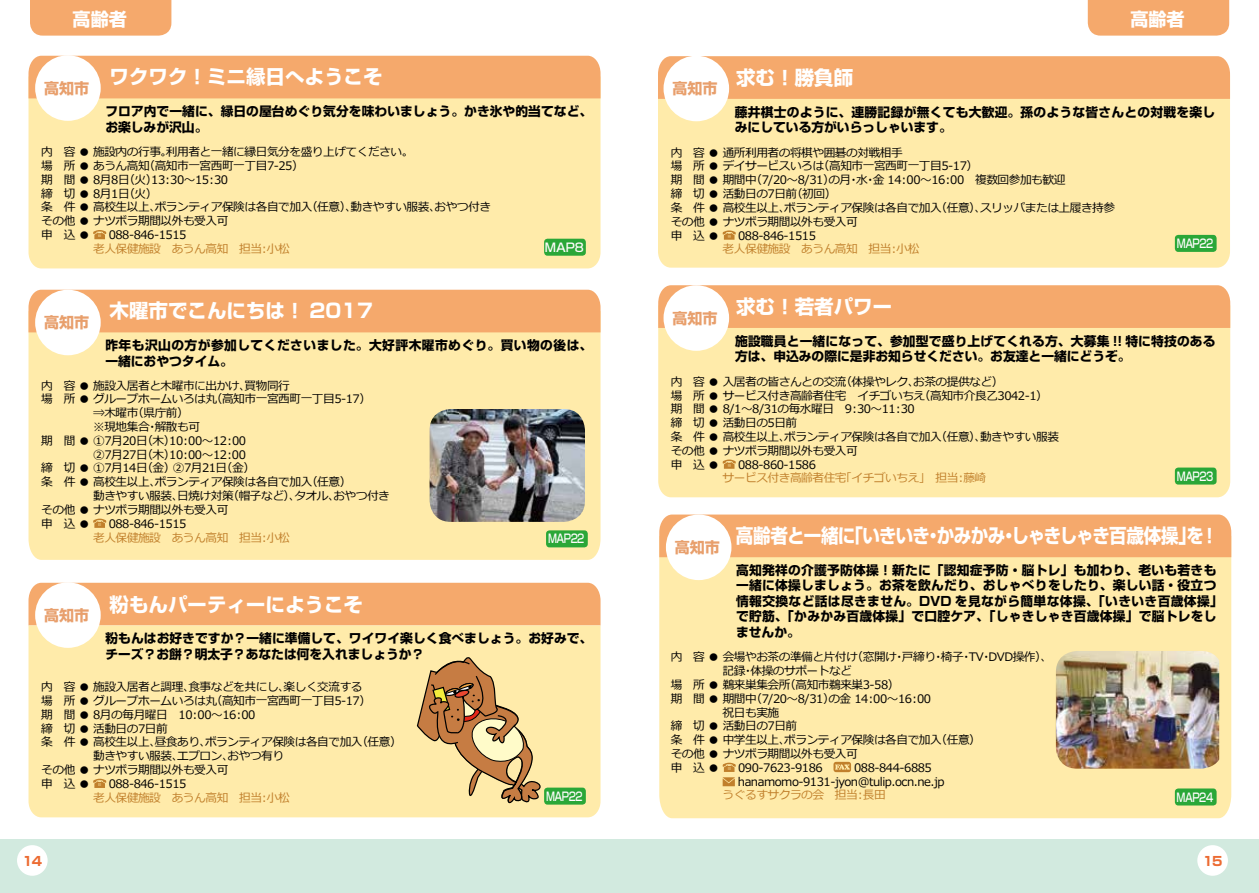
<style>
.page{position:relative;width:1259px;height:893px;background:#fff}
.page>*{position:absolute;margin:0;border:0;box-sizing:border-box;transform-origin:0 0}
.t1{font:700 19.5px "Shin Go";color:#fff}
.t2{font:700 19.5px "Shin Go";letter-spacing:-.04em;color:#fff;scale:.9 1}
.t3{font:700 18px "Shin Go";color:#fff}
.t4{font:700 15px "Shin Go";color:#e89f6c}
.t5{font:700 12.75px/15.5px "Shin Go";letter-spacing:.02em;color:#000}
.t6{font:700 12.75px "Shin Go";color:#ec6b32}
.t7{font:500 12px "Shin Go";letter-spacing:-.055em;color:#fffcfc;scale:.8 1}
.t8{font:500 12px "Shin Go";letter-spacing:-.055em;color:#fffcfc}
.t9{font:11.7px/13.8px "Meiryo";letter-spacing:-.04em;color:#000}
.t10{font:11.7px "Meiryo";letter-spacing:-.04em;color:#c1802c}
</style>
<div class="page">
<div style="left:629px;top:839px;width:630px;height:54px;background:#d2eadf"></div>
<div style="left:0;top:839px;width:629px;height:54px;background:#d2eadf"></div>
<div style="left:17px;top:845px;width:31px;height:31px;background:#fff;border-radius:50%"></div>
<div style="left:1197px;top:845px;width:31px;height:31px;background:#fff;border-radius:50%"></div>
<div style="left:659px;top:557px;width:572px;height:261px;background:#ffebaa"></div>
<div style="left:658px;top:328px;width:572px;height:169px;background:#ffebaa"></div>
<div style="left:658px;top:99px;width:572px;height:169px;background:#ffebaa"></div>
<div style="left:28px;top:311px;width:572px;height:249px;background:#ffebaa"></div>
<div style="left:28px;top:77px;width:572px;height:191px;background:#ffebaa"></div>
<div style="left:29px;top:56px;width:571px;height:42px;background:#f5a96c"></div>
<svg style="left:93px;top:230px;width:13px;height:9px"></svg>
<div style="left:35px;top:55px;width:66px;height:66px;background:#fff;border-radius:50%"></div>
<div style="left:544px;top:239px;width:42px;height:17px;background:#2aa738;border-radius:3px"></div>
<div style="left:29px;top:290px;width:571px;height:42px;background:#f5a96c"></div>
<svg style="left:93px;top:519px;width:13px;height:9px"></svg>
<div style="left:35px;top:290px;width:66px;height:65px;background:#fff;border-radius:50%"></div>
<div style="left:546px;top:530px;width:42px;height:17px;background:#2aa738;border-radius:3px"></div>
<div style="left:29px;top:583px;width:571px;height:42px;background:#f5a96c"></div>
<div style="left:28px;top:625px;width:572px;height:192px;background:#ffebaa"></div>
<svg style="left:93px;top:779px;width:13px;height:9px"></svg>
<div style="left:35px;top:582px;width:66px;height:66px;background:#fff;border-radius:50%"></div>
<div style="left:544px;top:788px;width:42px;height:17px;background:#2aa738;border-radius:3px"></div>
<img style="left:429px;top:409px;width:156px;height:113px">
<div style="left:30px;top:0;width:141px;height:36px;background:#f5a96c"></div>
<div style="left:658px;top:56px;width:572px;height:43px;background:#f5a96c"></div>
<svg style="left:722px;top:230px;width:13px;height:10px"></svg>
<div style="left:663px;top:56px;width:66px;height:65px;background:#fff;border-radius:50%"></div>
<div style="left:1174px;top:235px;width:42px;height:17px;background:#2aa738;border-radius:3px"></div>
<div style="left:658px;top:285px;width:572px;height:43px;background:#f5a96c"></div>
<svg style="left:722px;top:459px;width:13px;height:10px"></svg>
<div style="left:663px;top:285px;width:66px;height:66px;background:#fff;border-radius:50%"></div>
<div style="left:1174px;top:468px;width:42px;height:17px;background:#2aa738;border-radius:3px"></div>
<div style="left:659px;top:515px;width:572px;height:42px;background:#f5a96c"></div>
<svg style="left:833px;top:762px;width:18px;height:10px"></svg>
<svg style="left:722px;top:763px;width:13px;height:23px"></svg>
<div style="left:666px;top:515px;width:65px;height:65px;background:#fff;border-radius:50%"></div>
<div style="left:1174px;top:788px;width:42px;height:17px;background:#2aa738;border-radius:3px"></div>
<img style="left:1056px;top:651px;width:163px;height:118px">
<div style="left:1087px;top:0;width:142px;height:36px;background:#f5a96c"></div>
<svg style="left:416px;top:654px;width:128px;height:152px"></svg>
<h2 class="t3" style="left:73px;top:7px;width:56px">高齢者</h2>
<h2 class="t3" style="left:1130px;top:7px;width:56px">高齢者</h2>
<p class="t4" style="left:44px;top:78px;width:46px">高知市</p>
<h1 class="t1" style="left:109px;top:64px;width:274px">ワクワク！ミニ縁日へようこそ</h1>
<p class="t4" style="left:672px;top:78px;width:46px">高知市</p>
<h1 class="t1" style="left:736px;top:64px;width:119px">求む！勝負師</h1>
<p class="t5" style="left:105px;top:103px;width:488px">フロア内で一緒に、縁日の屋台めぐり気分を味わいましょう。かき氷や的当てなど、お楽しみが沢山。</p>
<p class="t5" style="left:735px;top:103px;width:482px">藤井棋士のように、連勝記録が無くても大歓迎。孫のような皆さんとの対戦を楽しみにしている方がいらっしゃいます。</p>
<p class="t9" style="left:41px;top:146px;width:451px">内　容 ● 施設内の行事。利用者と一緒に縁日気分を盛り上げてください。<br>場　所 ● あうん高知（高知市一宮西町一丁目7-25）<br>期　間 ● 8月8日（火）13：30～15：30<br>締　切 ● 8月1日（火）<br>条　件 ● 高校生以上、ボランティア保険は各自で加入（任意）、動きやすい服装、おやつ付きその他 ● ナツボラ期間以外も受入可<br>申　込 ●</p>
<p class="t9" style="left:109px;top:229px;width:79px">088-846-1515</p>
<p class="t10" style="left:93px;top:240px;width:209px">老人保健施設　あうん高知　担当：小松　</p>
<p class="t8" style="left:545px;top:239px;width:41px">MAP8</p>
<p class="t9" style="left:671px;top:146px;width:446px">内　容 ● 通所利用者の将棋や囲碁の対戦相手<br>場　所 ● デイサービスいろは（高知市一宮西町一丁目5-17）<br>期　間 ● 期間中（7/20～8/31）の月・水・金 14：00～16：00　複数回参加も歓迎<br>締　切 ● 活動日の7日前（初回）<br>条　件 ● 高校生以上、ボランティア保険は各自で加入（任意）、スリッパまたは上履き持参その他 ● ナツボラ期間以外も受入可<br>申　込 ●</p>
<p class="t9" style="left:738px;top:229px;width:79px">088-846-1515</p>
<p class="t10" style="left:722px;top:241px;width:198px">老人保健施設　あうん高知　担当：小松</p>
<p class="t7" style="left:1176px;top:236px;width:47px">MAP22</p>
<p class="t4" style="left:44px;top:312px;width:46px">高知市</p>
<h1 class="t1" style="left:109px;top:298px;width:265px">木曜市でこんにちは！ 2017</h1>
<p class="t4" style="left:672px;top:308px;width:46px">高知市</p>
<h1 class="t1" style="left:736px;top:294px;width:158px">求む！若者パワー</h1>
<p class="t5" style="left:105px;top:337px;width:488px">昨年も沢山の方が参加してくださいました。大好評木曜市めぐり。買い物の後は、一緒におやつタイム。</p>
<p class="t5" style="left:735px;top:332px;width:482px">施設職員と一緒になって、参加型で盛り上げてくれる方、大募集 !! 特に特技のある方は、申込みの際に是非お知らせください。お友達と一緒にどうぞ。</p>
<p class="t9" style="left:41px;top:379px;width:250px">内　容 ● 施設入居者と木曜市に出かけ、買物同行</p>
<p class="t9" style="left:41px;top:393px;width:331px">場　所 ● グループホームいろは丸（高知市一宮西町一丁目5-17）</p>
<p class="t9" style="left:93px;top:407px;width:97px">⇒木曜市（県庁前）</p>
<p class="t9" style="left:93px;top:420px;width:108px">※現地集合・解散も可</p>
<p class="t9" style="left:41px;top:434px;width:206px">期　間 ● ①7月20日（木）10：00～12：00</p>
<p class="t9" style="left:93px;top:448px;width:154px">②7月27日（木）10：00～12：00</p>
<p class="t9" style="left:41px;top:462px;width:215px">締　切 ● ①7月14日（金）②7月21日（金）</p>
<p class="t9" style="left:41px;top:476px;width:312px">条　件 ● 高校生以上、ボランティア保険は各自で加入（任意）</p>
<p class="t9" style="left:93px;top:490px;width:298px">動きやすい服装、日焼け対策（帽子など）、タオル、おやつ付き</p>
<p class="t9" style="left:41px;top:503px;width:189px">その他 ● ナツボラ期間以外も受入可</p>
<p class="t9" style="left:41px;top:517px;width:50px">申　込 ●</p>
<p class="t9" style="left:109px;top:517px;width:79px">088-846-1515</p>
<p class="t10" style="left:93px;top:529px;width:209px">老人保健施設　あうん高知　担当：小松　</p>
<p class="t7" style="left:548px;top:531px;width:47px">MAP22</p>
<p class="t9" style="left:671px;top:375px;width:390px">内　容 ● 入居者の皆さんとの交流（体操やレク、お茶の提供など）<br>場　所 ● サービス付き高齢者住宅　イチゴいちえ（高知市介良乙3042-1）期　間 ● 8/1～8/31の毎水曜日　9：30～11：30<br>締　切 ● 活動日の5日前<br>条　件 ● 高校生以上、ボランティア保険は各自で加入（任意）、動きやすい服装その他 ● ナツボラ期間以外も受入可<br>申　込 ●</p>
<p class="t9" style="left:738px;top:458px;width:79px">088-860-1586</p>
<p class="t10" style="left:722px;top:470px;width:265px">サービス付き高齢者住宅「イチゴいちえ」　担当：藤崎</p>
<p class="t7" style="left:1176px;top:468px;width:47px">MAP23</p>
<p class="t4" style="left:675px;top:537px;width:46px">高知市</p>
<h1 class="t2" style="left:736px;top:523px;width:537px">高齢者と一緒に「いきいき・かみかみ・しゃきしゃき百歳体操」を！</h1>
<p class="t4" style="left:44px;top:605px;width:46px">高知市</p>
<h1 class="t1" style="left:109px;top:591px;width:255px">粉もんパーティーにようこそ</h1>
<p class="t5" style="left:105px;top:630px;width:488px">粉もんはお好きですか？一緒に準備して、ワイワイ楽しく食べましょう。お好みで、チーズ？お餅？明太子？あなたは何を入れましょうか？</p>
<p class="t9" style="left:41px;top:680px;width:323px">内　容 ● 施設入居者と調理、食事などを共にし、楽しく交流する</p>
<p class="t9" style="left:41px;top:694px;width:331px">場　所 ● グループホームいろは丸（高知市一宮西町一丁目5-17）</p>
<p class="t9" style="left:41px;top:708px;width:216px">期　間 ● 8月の毎月曜日　10：00～16：00</p>
<p class="t9" style="left:41px;top:722px;width:128px">締　切 ● 活動日の7日前</p>
<p class="t9" style="left:41px;top:736px;width:362px">条　件 ● 高校生以上、昼食あり、ボランティア保険は各自で加入（任意）</p>
<p class="t9" style="left:93px;top:750px;width:192px">動きやすい服装、エプロン、おやつ有り</p>
<p class="t9" style="left:41px;top:763px;width:189px">その他 ● ナツボラ期間以外も受入可</p>
<p class="t9" style="left:41px;top:777px;width:50px">申　込 ●</p>
<p class="t9" style="left:109px;top:777px;width:79px">088-846-1515</p>
<p class="t10" style="left:93px;top:789px;width:209px">老人保健施設　あうん高知　担当：小松　</p>
<p class="t7" style="left:546px;top:788px;width:47px">MAP22</p>
<p class="t5" style="left:736px;top:562px;width:488px">高知発祥の介護予防体操！新たに「認知症予防・脳トレ」も加わり、老いも若きも一緒に体操しましょう。お茶を飲んだり、おしゃべりをしたり、楽しい話・役立つ情報交換など話は尽きません。DVD を見ながら簡単な体操、「いきいき百歳体操」で貯筋、「かみかみ百歳体操」で口腔ケア、「しゃきしゃき百歳体操」で脳トレをしませんか。</p>
<p class="t9" style="left:671px;top:651px;width:383px">内　容 ● 会場やお茶の準備と片付け（窓開け・戸締り・椅子・TV・DVD操作）、</p>
<p class="t9" style="left:722px;top:664px;width:131px">記録・体操のサポートなど</p>
<p class="t9" style="left:671px;top:678px;width:230px">場　所 ● 鵜来巣集会所（高知市鵜来巣3-58）</p>
<p class="t9" style="left:671px;top:692px;width:273px">期　間 ● 期間中（7/20～8/31）の金 14：00～16：00　</p>
<p class="t9" style="left:722px;top:706px;width:58px">祝日も実施</p>
<p class="t9" style="left:671px;top:720px;width:128px">締　切 ● 活動日の7日前</p>
<p class="t9" style="left:671px;top:734px;width:312px">条　件 ● 中学生以上、ボランティア保険は各自で加入（任意）</p>
<p class="t9" style="left:671px;top:747px;width:189px">その他 ● ナツボラ期間以外も受入可</p>
<p class="t9" style="left:671px;top:761px;width:50px">申　込 ●</p>
<p class="t9" style="left:738px;top:761px;width:97px">090-7623-9186　</p>
<p class="t9" style="left:738px;top:761px;width:208px;text-indent:116px">088-844-6885 hanamomo-9131-jyon@tulip.ocn.ne.jp</p>
<p class="t10" style="left:722px;top:787px;width:164px">うぐるすサクラの会　担当：長田</p>
<p class="t7" style="left:1176px;top:789px;width:47px">MAP24</p>
<p class="t6" style="left:23px;top:852px;width:21px">14</p>
<p class="t6" style="left:1202px;top:852px;width:21px">15</p>
</div>
